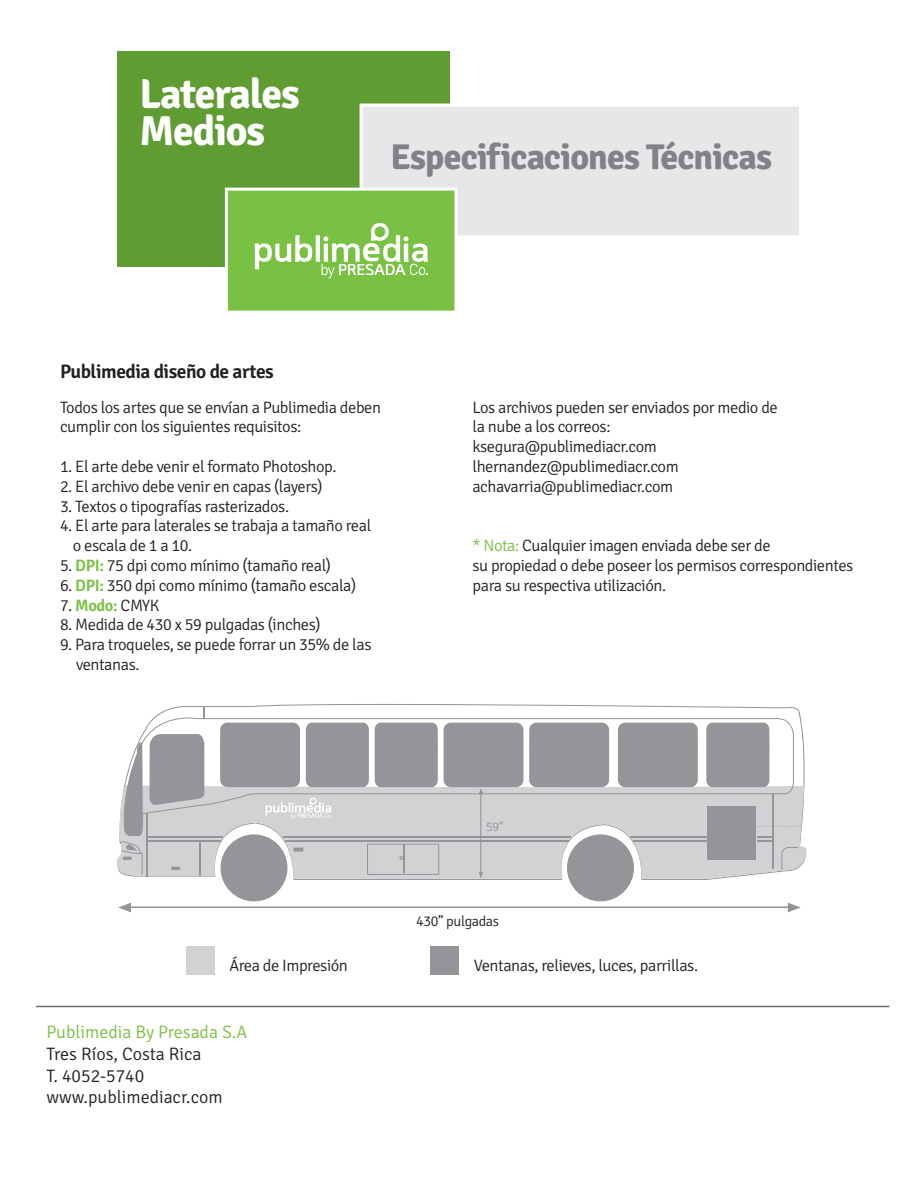
<style>
.page{position:relative;width:918px;height:1188px;background:#fff}
.page>*{position:absolute;margin:0;border:0;box-sizing:border-box;transform-origin:0 0}
.t1{font:700 41.85px/37.5px "Signika";letter-spacing:-.025em;color:#fff}
.t2{font:700 36px "Signika";letter-spacing:-.025em;color:#808285}
.t3{font:600 19.5px "Signika";letter-spacing:-.025em;color:#231f20}
.t4{font:300 18px/21.6px "Signika";color:#231f20}
.t5{font:300 18px "Signika";color:#79c142}
.t6{font:300 16.5px/19.8px "Signika";letter-spacing:-.025em;color:#231f20}
.t7{font:300 14.55px "Signika";letter-spacing:-.025em;color:#231f20}
.t8{font:300 12.6px "Signika";color:#939598}
.s1{font-weight:600;color:#79c142}
.s2{color:#79c142}
</style>
<div class="page">
<hr style="left:36px;top:1006px;width:854px;height:1px;background:#6c6d70">
<div style="left:117px;top:51px;width:333px;height:216px;background:#5f9d33"></div>
<div style="left:360px;top:104px;width:442px;height:134px;background:#e6e7e9;border:3px solid #fff"></div>
<div style="left:225px;top:188px;width:232px;height:126px;background:#79c142;border:3px solid #fff"></div>
<svg style="left:255px;top:223px;width:173px;height:55px"></svg>
<div style="left:186px;top:946px;width:28px;height:29px;background:#d1d2d4"></div>
<div style="left:430px;top:946px;width:29px;height:29px;background:#939598"></div>
<svg style="left:154px;top:704px;width:653px;height:176px"></svg>
<svg style="left:117px;top:785px;width:689px;height:94px;background:#d1d2d4"></svg>
<svg style="left:781px;top:847px;width:17px;height:23px"></svg>
<hr style="left:630px;top:837px;width:78px;height:1px;background:#939598">
<hr style="left:283px;top:837px;width:288px;height:1px;background:#939598">
<hr style="left:148px;top:837px;width:74px;height:1px;background:#939598">
<svg style="left:757px;top:837px;width:16px;height:5px"></svg>
<hr style="left:633px;top:841px;width:74px;height:1px;background:#939598">
<hr style="left:285px;top:841px;width:284px;height:1px;background:#939598">
<hr style="left:149px;top:841px;width:72px;height:1px;background:#939598">
<svg style="left:293px;top:848px;width:10px;height:4px"></svg>
<svg style="left:138px;top:717px;width:656px;height:119px;fill:#d1d2d4"></svg>
<svg style="left:149px;top:732px;width:58px;height:74px;background:#9fa1a4"></svg>
<div style="left:220px;top:723px;width:80px;height:64px;background:#939598;border-radius:7px"></div>
<svg style="left:221px;top:723px;width:79px;height:5px"></svg>
<div style="left:375px;top:723px;width:63px;height:64px;background:#939598"></div>
<div style="left:306px;top:723px;width:63px;height:64px;background:#939598"></div>
<div style="left:706px;top:723px;width:63px;height:64px;background:#939598"></div>
<div style="left:444px;top:723px;width:79px;height:64px;background:#939598;border-radius:7px"></div>
<div style="left:529px;top:723px;width:80px;height:64px;background:#939598;border-radius:7px"></div>
<svg style="left:530px;top:723px;width:79px;height:5px"></svg>
<div style="left:618px;top:723px;width:80px;height:64px;background:#939598;border-radius:7px"></div>
<svg style="left:619px;top:723px;width:79px;height:23px"></svg>
<svg style="left:221px;top:834px;width:67px;height:67px"></svg>
<svg style="left:567px;top:834px;width:67px;height:67px"></svg>
<hr style="left:773px;top:793px;width:1px;height:76px;background:#939598">
<div style="left:707px;top:807px;width:49px;height:53px;background:#939598"></div>
<svg style="left:367px;top:844px;width:72px;height:31px;background:#cacbcd"></svg>
<hr style="left:147px;top:813px;width:1px;height:63px;background:#939598">
<svg style="left:171px;top:867px;width:9px;height:3px"></svg>
<hr style="left:200px;top:841px;width:1px;height:35px;background:#939598">
<svg style="left:120px;top:743px;width:23px;height:132px"></svg>
<svg style="left:756px;top:826px;width:45px;height:1px"></svg>
<hr style="left:124px;top:906px;width:667px;height:2px;background:#939598">
<svg style="left:788px;top:903px;width:13px;height:9px"></svg>
<svg style="left:118px;top:903px;width:13px;height:9px"></svg>
<hr style="left:480px;top:793px;width:1px;height:83px;background:#939598">
<svg style="left:479px;top:788px;width:4px;height:6px"></svg>
<svg style="left:479px;top:872px;width:4px;height:6px"></svg>
<svg style="left:265px;top:797px;width:67px;height:22px"></svg>
<h1 class="t1" style="left:139px;top:76px;width:162px">Laterales<br>Medios</h1>
<h2 class="t2" style="left:390px;top:136px;width:383px">Especificaciones Técnicas</h2>
<p class="t3" style="left:60px;top:360px;width:215px">Publimedia diseño de artes</p>
<p class="t6" style="left:60px;top:397px;width:323px">Todos los artes que se envían a Publimedia deben cumplir con los siguientes requisitos:</p>
<p class="t6" style="left:60px;top:457px;width:278px">1. El arte debe venir el formato Photoshop.</p>
<p class="t6" style="left:60px;top:477px;width:264px">2. El archivo debe venir en capas (layers)</p>
<p class="t6" style="left:60px;top:496px;width:231px">3. Textos o tipografías rasterizados.</p>
<p class="t6" style="left:73px;top:516px;width:300px;text-indent:-13px">4. El arte para laterales se trabaja a tamaño real o escala de 1 a 10.</p>
<p class="t6" style="left:60px;top:556px;width:273px">5. <span class="s1">DPI:</span> 75 dpi como mínimo (tamaño real)</p>
<p class="t6" style="left:60px;top:576px;width:298px">6. <span class="s1">DPI:</span> 350 dpi como mínimo (tamaño escala)</p>
<p class="t6" style="left:60px;top:595px;width:101px">7. <span class="s1">Modo:</span> CMYK</p>
<p class="t6" style="left:60px;top:615px;width:262px">8. Medida de 430 x 59 pulgadas (inches)</p>
<p class="t6" style="left:76px;top:635px;width:297px;text-indent:-16px">9. Para troqueles, se puede forrar un 35% de las ventanas.</p>
<p class="t6" style="left:472px;top:397px;width:307px">Los archivos pueden ser enviados por medio de la nube a los correos: ksegura@publimediacr.com lhernandez@publimediacr.com achavarria@publimediacr.com</p>
<p class="t6" style="left:472px;top:536px;width:382px"><span class="s2">* Nota:</span> Cualquier imagen enviada debe ser de<br>su propiedad o debe poseer los permisos correspondientes para su respectiva utilización.</p>
<p class="t8" style="left:486px;top:820px;width:19px">59”</p>
<p class="t7" style="left:416px;top:913px;width:84px">430” pulgadas</p>
<p class="t6" style="left:229px;top:955px;width:120px">Área de Impresión</p>
<p class="t6" style="left:474px;top:955px;width:226px">Ventanas, relieves, luces, parrillas.</p>
<p class="t5" style="left:46px;top:1023px;width:202px">Publimedia By Presada S.A</p>
<p class="t4" style="left:46px;top:1044px;width:178px">Tres Ríos, Costa Rica<br>T. 4052-5740 www.publimediacr.com</p>
</div>
